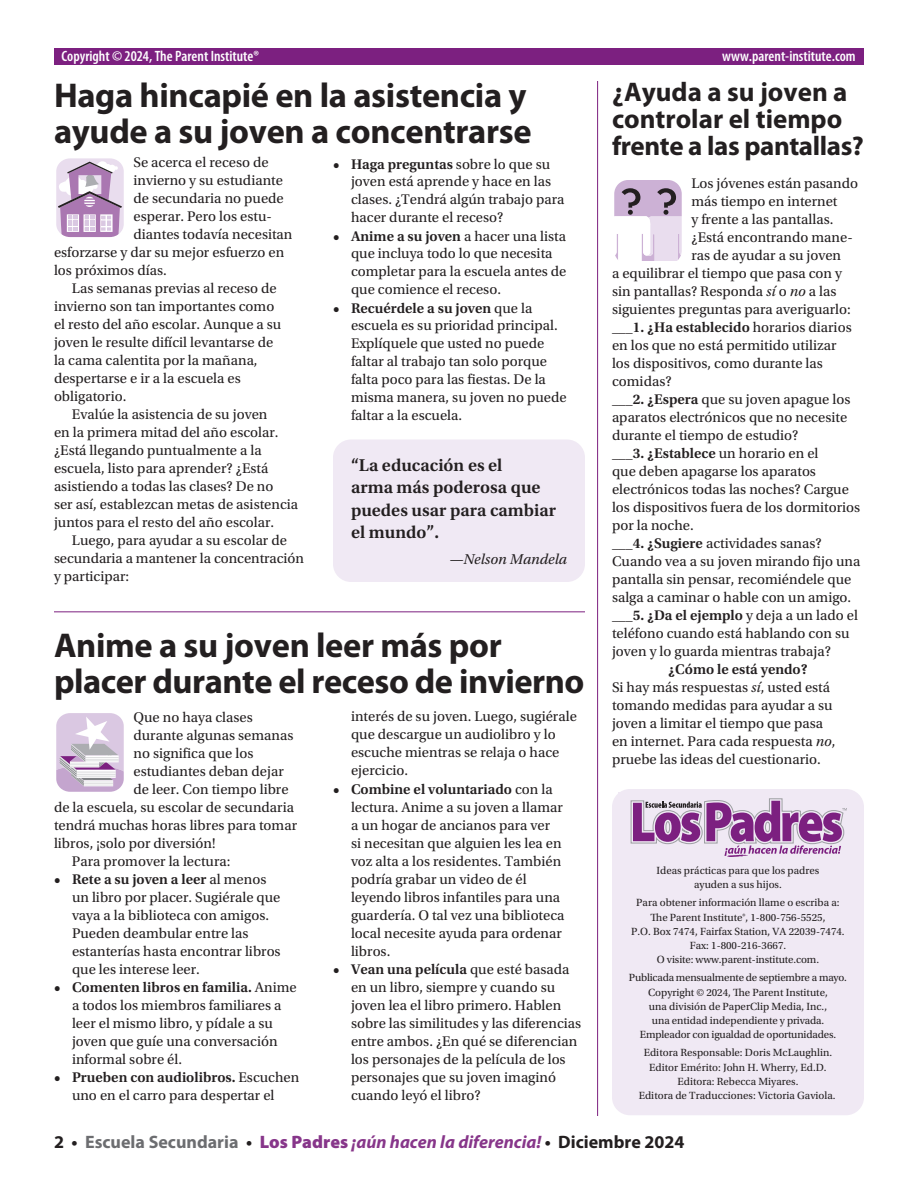
<style>
.page{position:relative;width:918px;height:1188px;background:#fff}
.page>*{position:absolute;margin:0;border:0;box-sizing:border-box;transform-origin:0 0}
.t1{font:700 34.5px/36px "Myriad Pro";letter-spacing:-.01em;color:#231f20}
.t2{font:700 27px/27px "Myriad Pro";color:#231f20}
.t3{font:italic 700 18px "Myriad Pro";color:#87368a}
.t4{font:600 18px/22.5px "Utopia Std";color:#231f20}
.t5{font:600 condensed 15px "Myriad Pro";color:#fff}
.t6{font:italic 15px "Utopia Std";color:#231f20}
.t7{font:14.7px/18px "Utopia Std";color:#231f20}
.t8{font:600 14.7px "Utopia Std";color:#231f20}
.t9{font:10.95px/14.1px "Utopia Std";color:#231f20;text-align:center}
.s1{font-weight:600}
.s2{font-style:italic}
.s3{font-weight:400}
.s4{font-style:normal;color:#231f20}
.s5{font-style:normal;color:#6c6d70}
.s6{font-weight:900;font-style:normal}
</style>
<div class="page">
<div style="left:54px;top:49px;width:810px;height:16px;background:#7c2080"></div>
<div style="left:612px;top:789px;width:252px;height:326px;background:#f0e9f4;border-radius:18px"></div>
<svg style="left:631px;top:799px;width:216px;height:58px"></svg>
<svg style="left:56px;top:158px;width:68px;height:79px;background:#cab1cf"></svg>
<svg style="left:56px;top:713px;width:68px;height:79px"></svg>
<svg style="left:614px;top:180px;width:68px;height:81px"></svg>
<div style="left:333px;top:440px;width:252px;height:142px;background:#f0e9f4;border-radius:18px"></div>
<hr style="left:54px;top:611px;width:531px;height:1px;background:#7c2080">
<hr style="left:597px;top:81px;width:1px;height:1035px;background:#7c2080">
<p class="t5" style="left:62px;top:46px;width:199px">Copyright © 2024, The Parent Institute®</p>
<p class="t5" style="left:722px;top:46px;width:135px">www.parent-institute.com</p>
<h1 class="t1" style="left:54px;top:76px;width:479px">Haga hincapié en la asistencia y ayude a su joven a concentrarse</h1>
<p class="t7" style="left:134px;top:154px;width:137px">Se acerca el receso de</p>
<p class="t7" style="left:134px;top:171px;width:151px">invierno y su estudiante</p>
<p class="t7" style="left:134px;top:189px;width:152px">de secundaria no puede</p>
<p class="t7" style="left:134px;top:207px;width:140px">esperar. Pero los estu-</p>
<p class="t7" style="left:134px;top:225px;width:161px">diantes todavía necesitan</p>
<p class="t7" style="left:54px;top:243px;width:232px">esforzarse y dar su mejor esfuerzo en</p>
<p class="t7" style="left:54px;top:261px;width:114px">los próximos días.</p>
<p class="t7" style="left:72px;top:280px;width:206px">Las semanas previas al receso de</p>
<p class="t7" style="left:54px;top:298px;width:222px">invierno son tan importantes como</p>
<p class="t7" style="left:54px;top:315px;width:229px">el resto del año escolar. Aunque a su</p>
<p class="t7" style="left:54px;top:333px;width:221px">joven le resulte difícil levantarse de</p>
<p class="t7" style="left:54px;top:351px;width:205px">la cama calentita por la mañana,</p>
<p class="t7" style="left:54px;top:369px;width:188px">despertarse e ir a la escuela es</p>
<p class="t7" style="left:54px;top:387px;width:74px">obligatorio.</p>
<p class="t7" style="left:72px;top:406px;width:197px">Evalúe la asistencia de su joven</p>
<p class="t7" style="left:54px;top:423px;width:226px">en la primera mitad del año escolar.</p>
<p class="t7" style="left:54px;top:441px;width:209px">¿Está llegando puntualmente a la</p>
<p class="t7" style="left:54px;top:459px;width:216px">escuela, listo para aprender? ¿Está</p>
<p class="t7" style="left:54px;top:477px;width:221px">asistiendo a todas las clases? De no</p>
<p class="t7" style="left:54px;top:495px;width:246px">ser así, establezcan metas de asistencia</p>
<p class="t7" style="left:54px;top:513px;width:222px">juntos para el resto del año escolar.</p>
<p class="t7" style="left:72px;top:532px;width:217px">Luego, para ayudar a su escolar de</p>
<p class="t7" style="left:54px;top:550px;width:251px">secundaria a mantener la concentración</p>
<p class="t7" style="left:54px;top:567px;width:77px">y participar:</p>
<p class="t7" style="left:351px;top:155px;width:215px;text-indent:-18px"><span class="s1">• Haga preguntas</span> sobre lo que su joven está aprende y hace en las clases. ¿Tendrá algún trabajo para hacer durante el receso?</p>
<p class="t7" style="left:351px;top:227px;width:217px;text-indent:-18px"><span class="s1">• Anime a su joven</span> a hacer una lista que incluya todo lo que necesita completar para la escuela antes de que comience el receso.</p>
<p class="t7" style="left:351px;top:299px;width:217px;text-indent:-18px"><span class="s1">• Recuérdele a su joven</span> que la escuela es su prioridad principal.<br>Explíquele que usted no puede faltar al trabajo tan solo porque falta poco para las fiestas. De la misma manera, su joven no puede faltar a la escuela.</p>
<p class="t4" style="left:351px;top:454px;width:207px">“La educación es el<br>arma más poderosa que puedes usar para cambiar el mundo”.</p>
<p class="t6" style="left:449px;top:551px;width:119px">—Nelson Mandela</p>
<h1 class="t1" style="left:54px;top:627px;width:532px">Anime a su joven leer más por placer durante el receso de invierno</h1>
<p class="t7" style="left:133px;top:708px;width:121px">Que no haya clases</p>
<p class="t7" style="left:133px;top:726px;width:162px">durante algunas semanas</p>
<p class="t7" style="left:133px;top:744px;width:121px">no significa que los</p>
<p class="t7" style="left:133px;top:762px;width:152px">estudiantes deban dejar</p>
<p class="t7" style="left:133px;top:780px;width:157px">de leer. Con tiempo libre</p>
<p class="t7" style="left:54px;top:798px;width:242px">de la escuela, su escolar de secundaria</p>
<p class="t7" style="left:54px;top:816px;width:245px">tendrá muchas horas libres para tomar</p>
<p class="t7" style="left:54px;top:834px;width:163px">libros, ¡solo por diversión!</p>
<p class="t7" style="left:72px;top:852px;width:160px">Para promover la lectura:</p>
<p class="t7" style="left:72px;top:870px;width:210px;text-indent:-18px"><span class="s1">• Rete a su joven a leer</span> al menos un libro por placer. Sugiérale que vaya a la biblioteca con amigos.<br>Pueden deambular entre las estanterías hasta encontrar libros que les interese leer.</p>
<p class="t7" style="left:72px;top:978px;width:226px;text-indent:-18px"><span class="s1">• Comenten libros en familia.</span> Anime a todos los miembros familiares a leer el mismo libro, y pídale a su joven que guíe una conversación informal sobre él.</p>
<p class="t7" style="left:54px;top:1068px;width:247px;text-align:center"><span class="s1">• Prueben con audiolibros.</span> Escuchen uno en el carro para despertar el</p>
<p class="t7" style="left:351px;top:708px;width:227px">interés de su joven. Luego, sugiérale que descargue un audiolibro y lo escuche mientras se relaja o hace ejercicio.</p>
<p class="t7" style="left:351px;top:780px;width:215px;text-indent:-18px"><span class="s1">• Combine el voluntariado</span> con la lectura. Anime a su joven a llamar a un hogar de ancianos para ver<br>si necesitan que alguien les lea en voz alta a los residentes. También podría grabar un video de él leyendo libros infantiles para una guardería. O tal vez una biblioteca local necesite ayuda para ordenar libros.</p>
<p class="t7" style="left:351px;top:960px;width:232px;text-indent:-18px"><span class="s1">• Vean una película</span> que esté basada en un libro, siempre y cuando su joven lea el libro primero. Hablen sobre las similitudes y las diferencias entre ambos. ¿En qué se diferencian los personajes de la película de los personajes que su joven imaginó cuando leyó el libro?</p>
<h2 class="t2" style="left:612px;top:78px;width:254px">¿Ayuda a su joven a controlar el tiempo frente a las pantallas?</h2>
<p class="t7" style="left:692px;top:175px;width:168px">Los jóvenes están pasando</p>
<p class="t7" style="left:692px;top:193px;width:148px">más tiempo en internet</p>
<p class="t7" style="left:692px;top:211px;width:143px">y frente a las pantallas.</p>
<p class="t7" style="left:692px;top:229px;width:163px">¿Está encontrando mane-</p>
<p class="t7" style="left:692px;top:247px;width:151px">ras de ayudar a su joven</p>
<p class="t7" style="left:612px;top:265px;width:232px">a equilibrar el tiempo que pasa con y</p>
<p class="t7" style="left:612px;top:283px;width:226px">sin pantallas? Responda <span class="s2">sí</span> o <span class="s2">no</span> a las</p>
<p class="t7" style="left:612px;top:301px;width:240px">siguientes preguntas para averiguarlo:</p>
<p class="t8" style="left:612px;top:319px;width:241px">___1. ¿Ha establecido <span class="s3">horarios diarios</span></p>
<p class="t7" style="left:612px;top:337px;width:226px">en los que no está permitido utilizar</p>
<p class="t7" style="left:612px;top:355px;width:212px">los dispositivos, como durante las</p>
<p class="t7" style="left:612px;top:373px;width:61px">comidas?</p>
<p class="t7" style="left:612px;top:391px;width:240px"><span class="s1">___2. ¿Espera</span> que su joven apague los</p>
<p class="t7" style="left:612px;top:409px;width:237px">aparatos electrónicos que no necesite</p>
<p class="t7" style="left:612px;top:427px;width:188px">durante el tiempo de estudio?</p>
<p class="t8" style="left:612px;top:445px;width:208px">___3. ¿Establece <span class="s3">un horario en el</span></p>
<p class="t7" style="left:612px;top:463px;width:206px">que deben apagarse los aparatos</p>
<p class="t7" style="left:612px;top:481px;width:238px">electrónicos todas las noches? Cargue</p>
<p class="t7" style="left:612px;top:499px;width:250px">los dispositivos fuera de los dormitorios</p>
<p class="t7" style="left:612px;top:517px;width:83px">por la noche.</p>
<p class="t7" style="left:612px;top:535px;width:211px"><span class="s1">___4. ¿Sugiere</span> actividades sanas?</p>
<p class="t7" style="left:612px;top:553px;width:250px">Cuando vea a su joven mirando fijo una</p>
<p class="t7" style="left:612px;top:571px;width:241px">pantalla sin pensar, recomiéndele que</p>
<p class="t7" style="left:612px;top:589px;width:241px">salga a caminar o hable con un amigo.</p>
<p class="t8" style="left:612px;top:607px;width:247px">___5. ¿Da el ejemplo <span class="s3">y deja a un lado el</span></p>
<p class="t7" style="left:612px;top:625px;width:239px">teléfono cuando está hablando con su</p>
<p class="t7" style="left:612px;top:643px;width:220px">joven y lo guarda mientras trabaja?</p>
<p class="t7" style="left:612px;top:661px;width:225px;text-indent:56px"><span class="s1">¿Cómo le está yendo?<br></span>Si hay más respuestas <span class="s2">sí</span>, usted está tomando medidas para ayudar a su joven a limitar el tiempo que pasa en internet. Para cada respuesta <span class="s2">no</span>, pruebe las ideas del cuestionario.</p>
<p class="t9" style="left:657px;top:863px;width:164px">Ideas prácticas para que los padres ayuden a sus hijos.</p>
<p class="t9" style="left:631px;top:896px;width:215px">Para obtener información llame o escriba a:<br>The Parent Institute®, 1-800-756-5525,<br>P.O. Box 7474, Fairfax Station, VA 22039-7474.<br>Fax: 1-800-216-3667.<br>O visite: www.parent-institute.com.</p>
<p class="t9" style="left:629px;top:971px;width:220px">Publicada mensualmente de septiembre a mayo.<br>Copyright © 2024, The Parent Institute,<br>una división de PaperClip Media, Inc.,<br>una entidad independiente y privada.<br>Empleador con igualdad de oportunidades.</p>
<p class="t9" style="left:639px;top:1046px;width:198px">Editora Responsable: Doris McLaughlin.<br>Editor Emérito: John H. Wherry, Ed.D.<br>Editora: Rebecca Miyares.<br>Editora de Traducciones: Victoria Gaviola.</p>
<p class="t3" style="left:54px;top:1130px;width:632px"><span class="s4">2 •</span> <span class="s5">Escuela Secundaria</span> <span class="s4">•</span> <span class="s6">Los Padres</span> ¡aún hacen la diferencia! <span class="s4">• Diciembre 2024</span></p>
</div>
